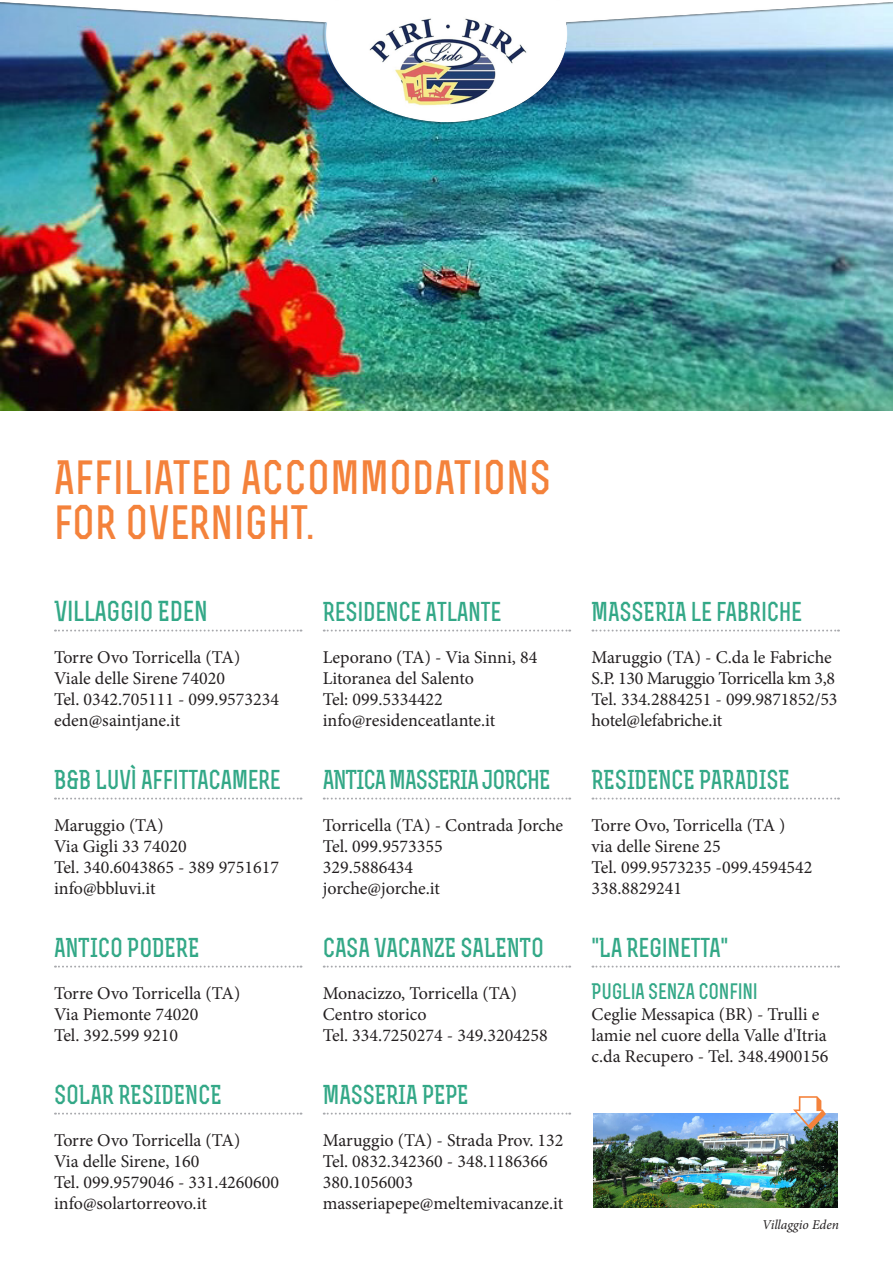
<style>
.page{position:relative;width:893px;height:1263px;background:#fff}
.page>*{position:absolute;margin:0;border:0;box-sizing:border-box;transform-origin:0 0}
.t1{font:700 45px "Rex";letter-spacing:.01em;color:#f4823b}
.t2{font:700 27px "Rex";letter-spacing:-.01em;color:#33a887}
.t3{font:700 25.5px "Rex";letter-spacing:-.01em;color:#33a887}
.t4{font:700 25.5px "Rex";letter-spacing:-.04em;color:#33a887}
.t5{font:700 21px "Rex";letter-spacing:-.01em;color:#33a887}
.t6{font:18px/21px "Minion Pro";color:#231f20}
.t7{font:italic 13.5px "Minion Pro";letter-spacing:-.005em;color:#231f20}
</style>
<div class="page">
<img style="left:0;top:2px;width:893px;height:408px">
<img style="left:1px;top:2px;width:891px;height:175px">
<svg style="left:55px;top:630px;width:246px;height:1px"></svg>
<svg style="left:55px;top:798px;width:246px;height:1px"></svg>
<svg style="left:55px;top:966px;width:246px;height:1px"></svg>
<svg style="left:55px;top:1113px;width:246px;height:1px"></svg>
<svg style="left:324px;top:630px;width:246px;height:1px"></svg>
<svg style="left:324px;top:798px;width:246px;height:1px"></svg>
<svg style="left:324px;top:966px;width:246px;height:1px"></svg>
<svg style="left:324px;top:1113px;width:246px;height:1px"></svg>
<svg style="left:592px;top:630px;width:247px;height:1px"></svg>
<svg style="left:592px;top:798px;width:247px;height:1px"></svg>
<svg style="left:592px;top:966px;width:247px;height:1px"></svg>
<img style="left:593px;top:1113px;width:245px;height:95px">
<svg style="left:793px;top:1096px;width:33px;height:34px"></svg>
<p class="t1" style="left:54px;top:449px;width:499px">AFFILIATED ACCOMMODATIONS</p>
<p class="t1" style="left:54px;top:494px;width:261px">FOR OVERNIGHT.</p>
<p class="t2" style="left:54px;top:594px;width:155px">VILLAGGIO EDEN</p>
<p class="t6" style="left:54px;top:647px;width:188px">Torre Ovo Torricella (TA)</p>
<p class="t6" style="left:54px;top:668px;width:173px">Viale delle Sirene 74020</p>
<p class="t6" style="left:54px;top:689px;width:227px">Tel. 0342.705111 - 099.9573234</p>
<p class="t6" style="left:54px;top:710px;width:128px">eden@saintjane.it</p>
<p class="t3" style="left:54px;top:764px;width:228px">B&amp;B LUVÌ AFFITTACAMERE</p>
<p class="t6" style="left:54px;top:815px;width:111px">Maruggio (TA)</p>
<p class="t6" style="left:54px;top:836px;width:134px">Via Gigli 33 74020</p>
<p class="t6" style="left:54px;top:857px;width:227px">Tel. 340.6043865 - 389 9751617</p>
<p class="t6" style="left:54px;top:878px;width:103px">info@bbluvi.it</p>
<p class="t3" style="left:54px;top:932px;width:147px">ANTICO PODERE</p>
<p class="t6" style="left:54px;top:983px;width:188px">Torre Ovo Torricella (TA)</p>
<p class="t6" style="left:54px;top:1004px;width:146px">Via Piemonte 74020</p>
<p class="t6" style="left:54px;top:1025px;width:126px">Tel. 392.599 9210</p>
<p class="t3" style="left:54px;top:1079px;width:170px">SOLAR RESIDENCE</p>
<p class="t6" style="left:54px;top:1130px;width:188px">Torre Ovo Torricella (TA)</p>
<p class="t6" style="left:54px;top:1151px;width:147px">Via delle Sirene, 160</p>
<p class="t6" style="left:54px;top:1172px;width:227px">Tel. 099.9579046 - 331.4260600</p>
<p class="t6" style="left:54px;top:1193px;width:154px">info@solartorreovo.it</p>
<p class="t3" style="left:323px;top:596px;width:180px">RESIDENCE ATLANTE</p>
<p class="t6" style="left:323px;top:647px;width:216px">Leporano (TA) - Via Sinni, 84</p>
<p class="t6" style="left:323px;top:668px;width:153px">Litoranea del Salento</p>
<p class="t6" style="left:323px;top:689px;width:122px">Tel: 099.5334422</p>
<p class="t6" style="left:323px;top:710px;width:174px">info@residenceatlante.it</p>
<p class="t4" style="left:323px;top:764px;width:229px">ANTICA MASSERIA JORCHE</p>
<p class="t6" style="left:323px;top:815px;width:242px">Torricella (TA) - Contrada Jorche</p>
<p class="t6" style="left:323px;top:836px;width:122px">Tel. 099.9573355</p>
<p class="t6" style="left:323px;top:857px;width:92px">329.5886434</p>
<p class="t6" style="left:323px;top:878px;width:119px">jorche@jorche.it</p>
<p class="t3" style="left:323px;top:932px;width:223px">CASA VACANZE SALENTO</p>
<p class="t6" style="left:323px;top:983px;width:196px">Monacizzo, Torricella (TA)</p>
<p class="t6" style="left:323px;top:1004px;width:105px">Centro storico</p>
<p class="t6" style="left:323px;top:1025px;width:227px">Tel. 334.7250274 - 349.3204258</p>
<p class="t3" style="left:323px;top:1079px;width:148px">MASSERIA PEPE</p>
<p class="t6" style="left:323px;top:1130px;width:242px">Maruggio (TA) - Strada Prov. 132</p>
<p class="t6" style="left:323px;top:1151px;width:227px">Tel. 0832.342360 - 348.1186366<br>380.1056003</p>
<p class="t6" style="left:323px;top:1193px;width:242px">masseriapepe@meltemivacanze.it</p>
<p class="t3" style="left:591px;top:596px;width:212px">MASSERIA LE FABRICHE</p>
<p class="t6" style="left:591px;top:647px;width:248px">Maruggio (TA) - C.da le Fabriche<br>S.P. 130 Maruggio Torricella km 3,8<br>Tel. 334.2884251 - 099.9871852/53 hotel@lefabriche.it</p>
<p class="t3" style="left:591px;top:764px;width:200px">RESIDENCE PARADISE</p>
<p class="t6" style="left:591px;top:815px;width:195px">Torre Ovo, Torricella (TA )</p>
<p class="t6" style="left:591px;top:836px;width:131px">via delle Sirene 25</p>
<p class="t6" style="left:591px;top:857px;width:223px">Tel. 099.9573235 -099.4594542</p>
<p class="t6" style="left:591px;top:878px;width:92px">338.8829241</p>
<p class="t3" style="left:591px;top:932px;width:139px">"LA REGINETTA"</p>
<p class="t5" style="left:591px;top:978px;width:168px">PUGLIA SENZA CONFINI</p>
<p class="t6" style="left:591px;top:1004px;width:238px">Ceglie Messapica (BR) - Trulli e lamie nel cuore della Valle d'Itria c.da Recupero - Tel. 348.4900156</p>
<p class="t7" style="left:762px;top:1215px;width:78px">Villaggio Eden</p>
</div>
